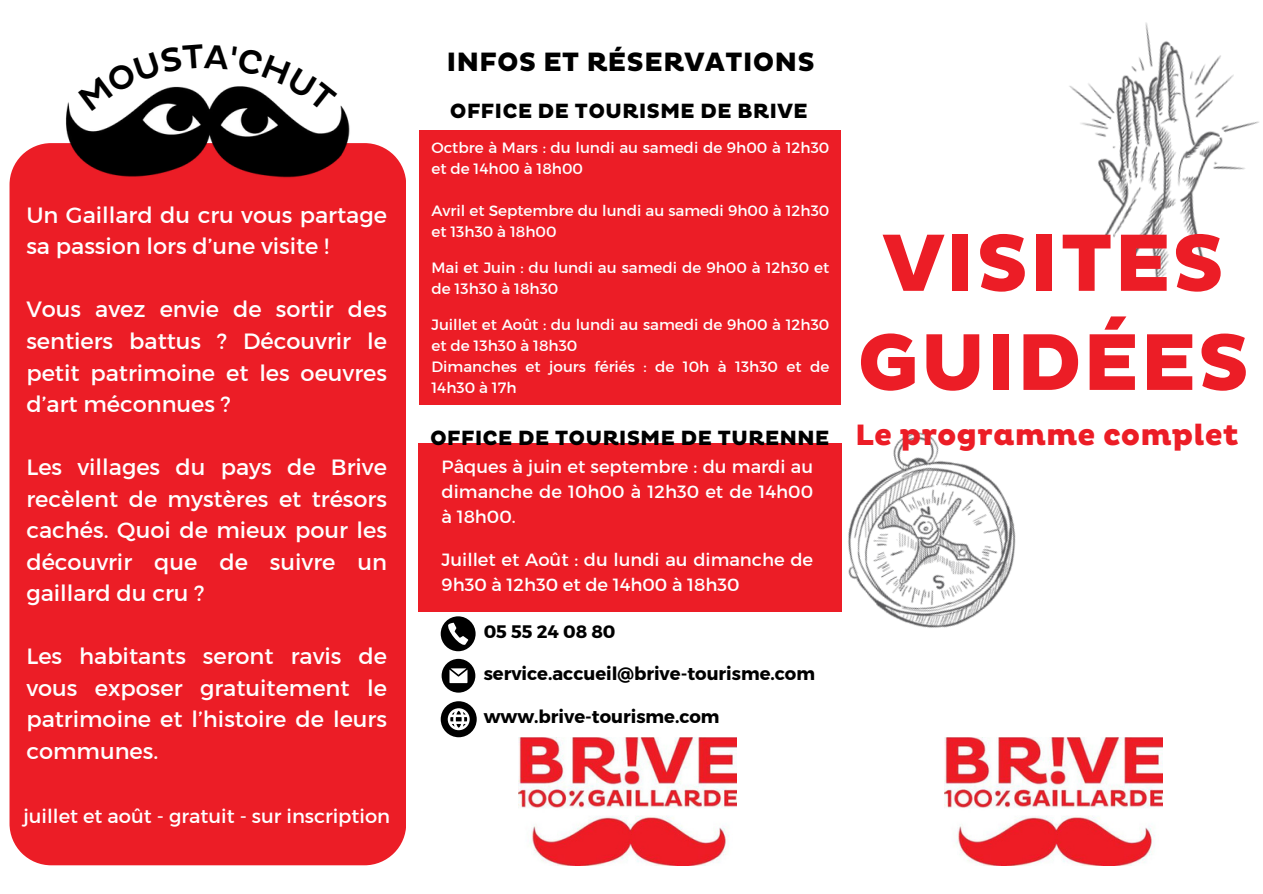
<style>
.page{position:relative;width:1263px;height:894px;background:#fff}
.page>*{position:absolute;margin:0;border:0;box-sizing:border-box;transform-origin:0 0}
.t1{font:800 82.5px "Pluto";color:#ec1d26}
.t2{font:800 81.75px "Pluto";color:#ec1d26}
.t3{font:800 30px "Pluto";color:#ec1d26}
.t4{font:800 27px "Pluto";color:#000}
.t5{font:22.5px/31.5px "Montserrat";color:#fff;text-align:justify}
.t6{font:800 21px "Pluto";color:#000}
.t7{font:19.5px "Montserrat";color:#fff}
.t8{font:18px/24.8px "Montserrat";color:#fff;text-align:justify}
.t9{font:700 18px "Montserrat";color:#000}
.t10{font:15.15px/20.9px "Montserrat";color:#fff}
</style>
<div class="page">
<img style="left:518px;top:737px;width:218px;height:128px">
<div style="left:420px;top:130px;width:421px;height:275px;background:#ec1d26"></div>
<img style="left:737px;top:432px;width:279px;height:196px">
<div style="left:419px;top:443px;width:423px;height:168px;background:#ec1d26"></div>
<svg style="left:442px;top:658px;width:33px;height:34px"></svg>
<img style="left:1069px;top:22px;width:190px;height:264px">
<img style="left:944px;top:737px;width:219px;height:128px">
<div style="left:10px;top:143px;width:396px;height:722px;background:#ec1d26"></div>
<img style="left:61px;top:102px;width:291px;height:111px">
<svg style="left:441px;top:701px;width:36px;height:36px"></svg>
<svg style="left:441px;top:616px;width:35px;height:35px"></svg>
<svg style="left:78px;top:86px;width:259px;height:26px"></svg>
<p class="t5" style="left:26px;top:198px;width:362px">Un Gaillard du cru vous partage sa passion lors d’une visite !</p>
<p class="t5" style="left:26px;top:292px;width:362px">Vous avez envie de sortir des sentiers battus ? Découvrir le petit patrimoine et les oeuvres d’art méconnues ?</p>
<p class="t5" style="left:26px;top:450px;width:362px">Les villages du pays de Brive recèlent de mystères et trésors cachés. Quoi de mieux pour les découvrir que de suivre un gaillard du cru ?</p>
<p class="t5" style="left:26px;top:639px;width:362px">Les habitants seront ravis de vous exposer gratuitement le patrimoine et l’histoire de leurs communes.</p>
<p class="t7" style="left:23px;top:802px;width:368px">juillet et août - gratuit - sur inscription</p>
<p class="t4" style="left:446px;top:46px;width:370px">INFOS ET RÉSERVATIONS</p>
<h1 class="t6" style="left:450px;top:99px;width:360px">OFFICE DE TOURISME DE BRIVE</h1>
<h3 class="t10" style="left:431px;top:136px;width:399px">Octbre à Mars : du lundi au samedi de 9h00 à 12h30 et de 14h00 à 18h00</h3>
<h5 class="t10" style="left:431px;top:199px;width:399px">Avril et Septembre du lundi au samedi 9h00 à 12h30 et 13h30 à 18h00</h5>
<p class="t10" style="left:431px;top:256px;width:399px">Mai et Juin : du lundi au samedi de 9h00 à 12h30 et de 13h30 à 18h30</p>
<p class="t10" style="left:431px;top:313px;width:399px">Juillet et Août : du lundi au samedi de 9h00 à 12h30 et de 13h30 à 18h30</p>
<p class="t10" style="left:431px;top:355px;width:399px">Dimanches et jours fériés : de 10h à 13h30 et de<br>14h30 à 17h</p>
<p class="t6" style="left:430px;top:425px;width:401px">OFFICE DE TOURISME DE TURENNE</p>
<p class="t8" style="left:442px;top:453px;width:373px">Pâques à juin et septembre : du mardi au dimanche de 10h00 à 12h30 et de 14h00 à 18h00.</p>
<p class="t8" style="left:442px;top:546px;width:373px">Juillet et Août : du lundi au dimanche de<br>9h30 à 12h30 et de 14h00 à 18h30</p>
<p class="t9" style="left:484px;top:619px;width:133px">05 55 24 08 80</p>
<p class="t9" style="left:484px;top:662px;width:333px">service.accueil@brive-tourisme.com</p>
<p class="t9" style="left:484px;top:704px;width:237px">www.brive-tourisme.com</p>
<p class="t1" style="left:882px;top:215px;width:345px">VISITES</p>
<p class="t2" style="left:857px;top:314px;width:395px">GUIDÉES</p>
<h3 class="t3" style="left:855px;top:417px;width:385px">Le programme complet</h3>
</div>
